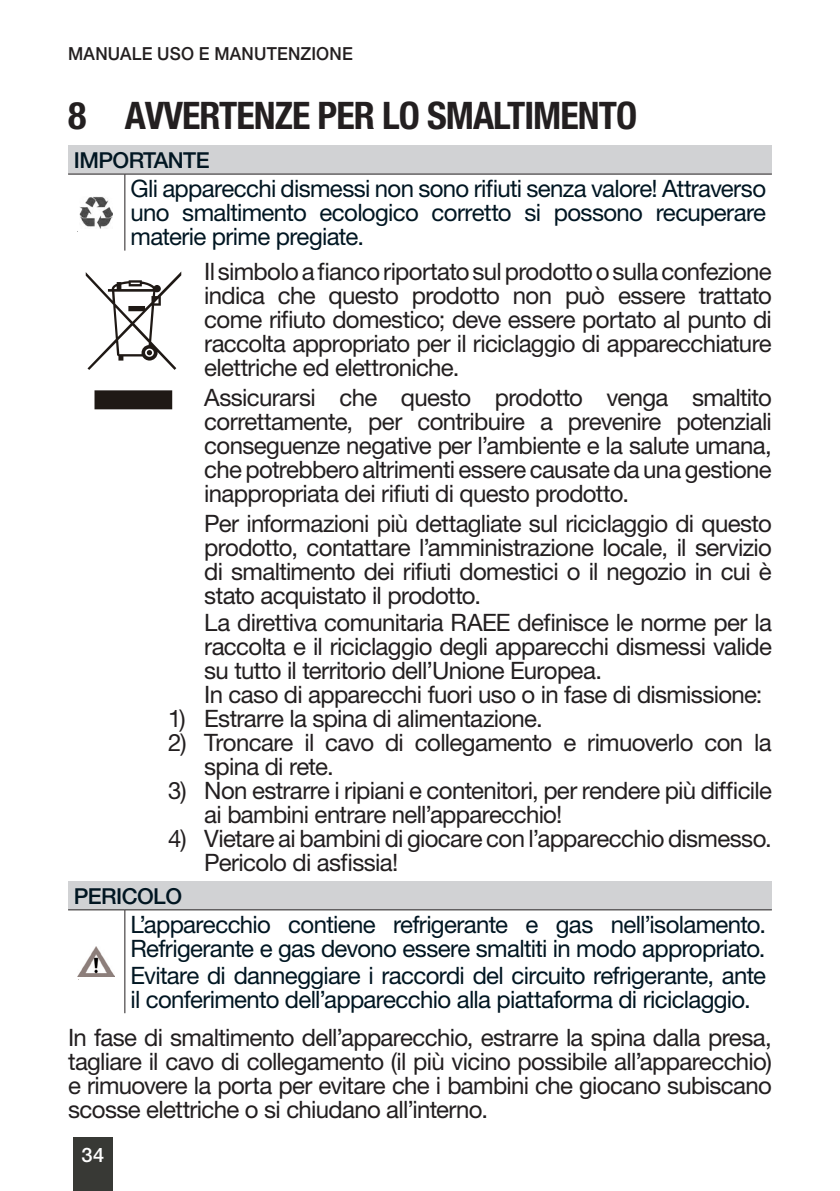
<style>
.page{position:relative;width:840px;height:1191px;background:#fff}
.page>*{position:absolute;margin:0;border:0;box-sizing:border-box;transform-origin:0 0}
.t1{font:700 condensed 38px "Helvetica Neue LT Std";letter-spacing:-.025em;color:#231f20}
.Body{font:24px/24px "Helvetica Neue LT Std";letter-spacing:-.03em;color:#231f20;text-align:justify}
.AVVERTENZA_-_testo{font:24px/24px "Helvetica Neue LT Std";letter-spacing:-.03em;color:#011622}
.AVVERTENZA-titolo{font:500 22px "Helvetica Neue LT Std";letter-spacing:-.025em;color:#011622}
.t2{font:500 20px "Helvetica Neue LT Std";color:#fff}
.t3{font:500 18px "Helvetica Neue LT Std";letter-spacing:.01em;color:#231f20;scale:.95 1}
</style>
<div class="page">
<div style="left:73px;top:1137px;width:40px;height:54px;background:#383935"></div>
<div style="left:68px;top:146px;width:703px;height:28px;background:#d1d2d4"></div>
<hr style="left:68px;top:174px;width:57px;height:1px;background:#231f20">
<hr style="left:125px;top:174px;width:646px;height:1px;background:#231f20">
<hr style="left:124px;top:174px;width:1px;height:77px;background:#231f20">
<img style="left:80px;top:196px;width:32px;height:32px">
<div style="left:68px;top:881px;width:703px;height:29px;background:#d1d2d4"></div>
<hr style="left:68px;top:909px;width:57px;height:1px;background:#231f20">
<hr style="left:125px;top:909px;width:646px;height:1px;background:#231f20">
<hr style="left:124px;top:910px;width:1px;height:103px;background:#231f20">
<img style="left:78px;top:946px;width:36px;height:30px">
<svg style="left:86px;top:272px;width:95px;height:137px"></svg>
<p class="t3" style="left:68px;top:43px;width:301px">MANUALE USO E MANUTENZIONE</p>
<p class="t1" style="left:68px;top:93px;width:570px">8 AVVERTENZE PER LO SMALTIMENTO</p>
<p class="AVVERTENZA-titolo" style="left:74px;top:147px;width:137px">IMPORTANTE</p>
<p class="AVVERTENZA_-_testo" style="left:130px;top:176px;width:636px;text-align:justify">Gli apparecchi dismessi non sono rifiuti senza valore! Attraverso uno smaltimento ecologico corretto si possono recuperare materie prime pregiate.</p>
<p class="Body" style="left:204px;top:259px;width:569px">Il simbolo a fianco riportato sul prodotto o sulla confezione indica che questo prodotto non può essere trattato come rifiuto domestico; deve essere portato al punto di raccolta appropriato per il riciclaggio di apparecchiature elettriche ed elettroniche.</p>
<p class="Body" style="left:204px;top:385px;width:568px">Assicurarsi che questo prodotto venga smaltito correttamente, per contribuire a prevenire potenziali conseguenze negative per l’ambiente e la salute umana, che potrebbero altrimenti essere causate da una gestione inappropriata dei rifiuti di questo prodotto.</p>
<p class="Body" style="left:204px;top:511px;width:568px">Per informazioni più dettagliate sul riciclaggio di questo prodotto, contattare l’amministrazione locale, il servizio di smaltimento dei rifiuti domestici o il negozio in cui è stato acquistato il prodotto.</p>
<p class="Body" style="left:204px;top:609px;width:568px">La direttiva comunitaria RAEE definisce le norme per la raccolta e il riciclaggio degli apparecchi dismessi valide su tutto il territorio dell’Unione Europea.</p>
<p class="Body" style="left:204px;top:681px;width:559px">In caso di apparecchi fuori uso o in fase di dismissione:</p>
<p class="Body" style="left:168px;top:705px;width:376px">1) Estrarre la spina di alimentazione.</p>
<p class="Body" style="left:204px;top:729px;width:568px;text-indent:-36px">2) Troncare il cavo di collegamento e rimuoverlo con la spina di rete.</p>
<p class="Body" style="left:204px;top:777px;width:568px;text-indent:-36px">3) Non estrarre i ripiani e contenitori, per rendere più difficile ai bambini entrare nell’apparecchio!</p>
<p class="Body" style="left:204px;top:825px;width:568px;text-indent:-36px">4) Vietare ai bambini di giocare con l’apparecchio dismesso.<br>Pericolo di asfissia!</p>
<p class="AVVERTENZA-titolo" style="left:74px;top:882px;width:110px">PERICOLO</p>
<p class="AVVERTENZA_-_testo" style="left:130px;top:911px;width:636px">L’apparecchio contiene refrigerante e gas nell’isolamento.<br>Refrigerante e gas devono essere smaltiti in modo appropriato.</p>
<p class="AVVERTENZA_-_testo" style="left:130px;top:962px;width:636px">Evitare di danneggiare i raccordi del circuito refrigerante, ante il conferimento dell’apparecchio alla piattaforma di riciclaggio.</p>
<p class="Body" style="left:68px;top:1024px;width:705px">In fase di smaltimento dell’apparecchio, estrarre la spina dalla presa, tagliare il cavo di collegamento (il più vicino possibile all’apparecchio) e rimuovere la porta per evitare che i bambini che giocano subiscano scosse elettriche o si chiudano all’interno.</p>
<p class="t2" style="left:82px;top:1142px;width:24px">34</p>
</div>
